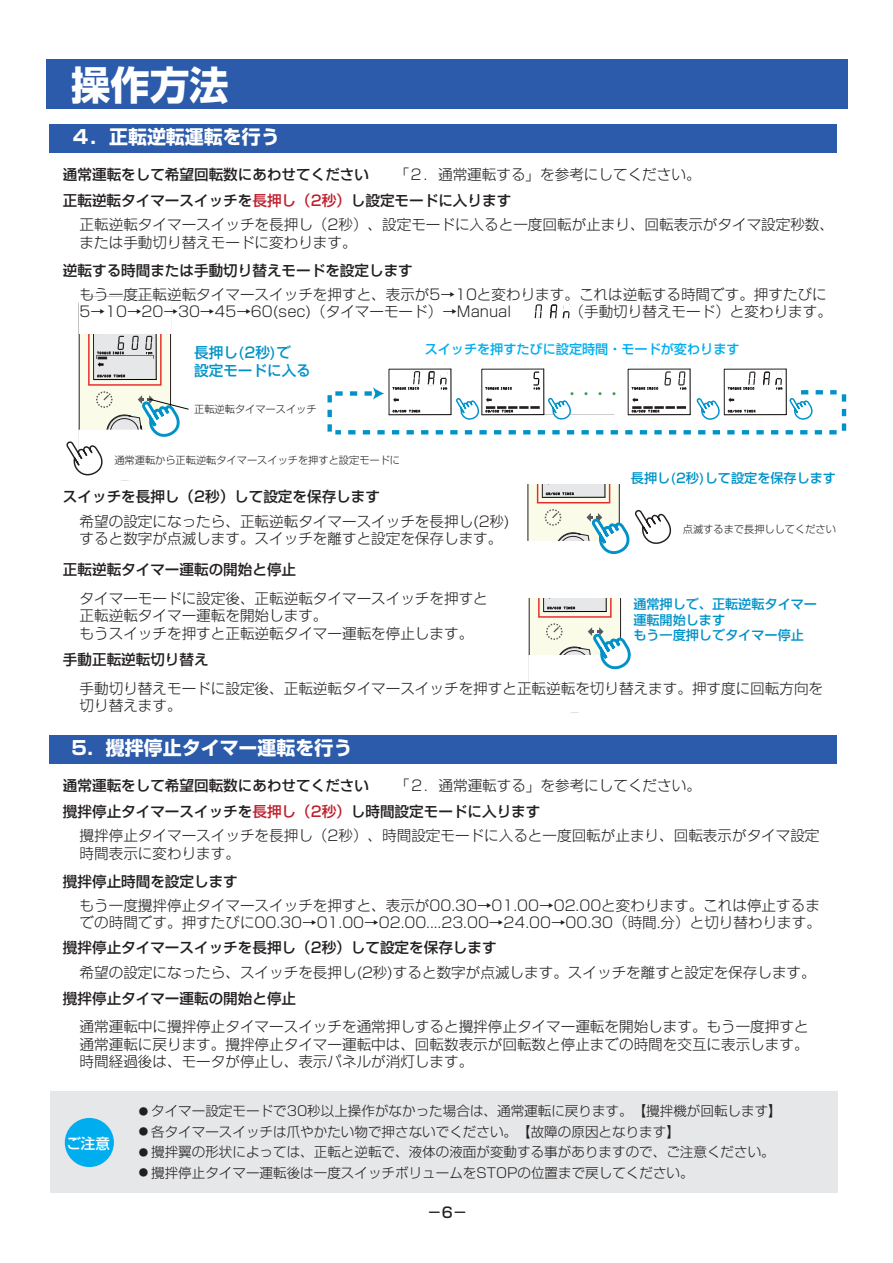
<style>
.page{position:relative;width:893px;height:1263px;background:#fff}
.page>*{position:absolute;margin:0;border:0;box-sizing:border-box;transform-origin:0 0}
.t1{font:39.3px "Shin Go Pro Bold 90 msp RKSJ H";color:#fff}
.t2{font:18.9px "Shin Go Pro Bold 90 msp RKSJ H";color:#fff}
.t3{font:14.55px/17.5px "G Shin Go Pro Light 90 msp RKSJ H";color:#231f20}
.t4{font:14.55px "G Shin Go Pro Medium 90 msp RKSJ H";color:#231f20}
.t5{font:14.55px/17.5px "G Shin Go Pro Medium 90 msp RKSJ H";color:#0092c8}
.t6{font:14.55px "Shin Go Pro Medium 90 msp RKSJ H";color:#231f20}
.t7{font:14.55px "G Shin Go Pro Medium 90 msp RKSJ H";color:#fff}
.t8{font:14.1px "G Shin Go Pro Medium 90 msp RKSJ H";color:#389c4b}
.t9{font:13.5px "Shin Go Pro Light 90 msp RKSJ H";color:#231f20}
.t10{font:13.05px/15.8px "G Shin Go Pro Medium 90 msp RKSJ H";color:#0092c8}
.t11{font:13.05px "G Shin Go Pro Medium 90 msp RKSJ H";color:#00aeef}
.t12{font:10.2px "Shin Go Pro Light 90 msp RKSJ H";color:#231f20}
.s1{color:#be1e2d}
.s2{font-family:"Shin Go Pro Medium 90 msp RKSJ H";font-size:9.45px}
</style>
<div class="page">
<div style="left:46px;top:59px;width:802px;height:50px;background:#2b5baa"></div>
<div style="left:49px;top:124px;width:787px;height:28px;background:#2b5baa"></div>
<div style="left:51px;top:1092px;width:787px;height:101px;background:#e6e7e8"></div>
<div style="left:65px;top:1118px;width:49px;height:49px;background:#00aeef;border-radius:50%"></div>
<svg style="left:66px;top:302px;width:123px;height:174px"></svg>
<svg style="left:842px;top:394px;width:4px;height:37px"></svg>
<svg style="left:535px;top:304px;width:7px;height:15px"></svg>
<svg style="left:550px;top:305px;width:7px;height:14px"></svg>
<svg style="left:563px;top:304px;width:7px;height:15px"></svg>
<div style="left:50px;top:735px;width:787px;height:28px;background:#2b5baa"></div>
<svg style="left:327px;top:368px;width:509px;height:327px"></svg>
<h1 class="t1" style="left:71px;top:70px;width:159px">操作方法</h1>
<p class="t2" style="left:71px;top:130px;width:210px">４．正転逆転運転を行う</p>
<p class="t4" style="left:63px;top:169px;width:308px">通常運転をして希望回転数にあわせてください</p>
<p class="t3" style="left:394px;top:167px;width:308px">「２．通常運転する」を参考にしてください。</p>
<p class="t4" style="left:63px;top:195px;width:450px">正転逆転タイマースイッチを<span class="s1">長押し（2秒）</span>し設定モードに入ります</p>
<p class="t3" style="left:80px;top:218px;width:756px">正転逆転タイマースイッチを長押し（2秒）、設定モードに入ると一度回転が止まり、回転表示がタイマ設定秒数、または手動切り替えモードに変わります。</p>
<p class="t4" style="left:63px;top:265px;width:351px">逆転する時間または手動切り替えモードを設定します</p>
<p class="t3" style="left:80px;top:287px;width:754px">もう一度正転逆転タイマースイッチを押すと、表示が5→10と変わります。これは逆転する時間です。押すたびに<br>5→10→20→30→45→60(sec)（タイマーモード）→Manual　　　　（手動切り替えモード）と変わります。</p>
<p class="t5" style="left:194px;top:346px;width:118px">長押し(2秒)で<br>設定モードに入る</p>
<p class="t12" style="left:194px;top:406px;width:124px">正転逆転タイマースイッチ</p>
<p class="t12" style="left:114px;top:456px;width:287px">通常運転から正転逆転タイマースイッチを押すと設定モードに</p>
<p class="t4" style="left:63px;top:491px;width:319px">スイッチを長押し（2秒）して設定を保存します</p>
<p class="t11" style="left:425px;top:344px;width:316px">スイッチを押すたびに設定時間・モードが変わります</p>
<p class="t8" style="left:565px;top:388px;width:58px">・・・・</p>
<p class="t10" style="left:631px;top:472px;width:207px">長押し(2秒)して設定を保存します</p>
<p class="t3" style="left:80px;top:515px;width:431px">希望の設定になったら、正転逆転タイマースイッチを長押し(2秒)すると数字が点滅します。スイッチを離すと設定を保存します。</p>
<p class="t4" style="left:63px;top:564px;width:235px">正転逆転タイマー運転の開始と停止</p>
<p class="t3" style="left:80px;top:591px;width:410px">タイマーモードに設定後、正転逆転タイマースイッチを押すと正転逆転タイマー運転を開始します。<br>もうスイッチを押すと正転逆転タイマー運転を停止します。</p>
<p class="t12" style="left:683px;top:525px;width:155px">点滅するまで長押ししてください</p>
<p class="t10" style="left:633px;top:598px;width:185px">通常押しで、正転逆転タイマー運転開始します<br>もう一度押しでタイマー停止</p>
<p class="t4" style="left:63px;top:654px;width:147px">手動正転逆転切り替え</p>
<p class="t3" style="left:80px;top:682px;width:745px">手動切り替えモードに設定後、正転逆転タイマースイッチを押すと正転逆転を切り替えます。押す度に回転方向を切り替えます。</p>
<p class="t2" style="left:72px;top:741px;width:282px">5．攪拌停止タイマー運転を行う</p>
<p class="t4" style="left:63px;top:780px;width:308px">通常運転をして希望回転数にあわせてください</p>
<p class="t3" style="left:395px;top:778px;width:308px">「２．通常運転する」を参考にしてください。</p>
<p class="t4" style="left:63px;top:806px;width:479px">攪拌停止タイマースイッチを<span class="s1">長押し（2秒）</span>し時間設定モードに入ります</p>
<p class="t3" style="left:80px;top:829px;width:741px">攪拌停止タイマースイッチを長押し（2秒）、時間設定モードに入ると一度回転が止まり、回転表示がタイマ設定時間表示に変わります。</p>
<p class="t4" style="left:63px;top:876px;width:176px">攪拌停止時間を設定します</p>
<p class="t3" style="left:80px;top:898px;width:743px">もう一度攪拌停止タイマースイッチを押すと、表示が00.30→01.00→02.00と変わります。これは停止するまでの時間です。押すたびに00.30→01.00→02.00....23.00→24.00→00.30（時間.分）と切り替わります。</p>
<p class="t4" style="left:63px;top:942px;width:435px">攪拌停止タイマースイッチを長押し（2秒）して設定を保存します</p>
<p class="t3" style="left:80px;top:966px;width:737px">希望の設定になったら、スイッチを長押し(2秒)すると数字が点滅します。スイッチを離すと設定を保存します。</p>
<p class="t4" style="left:63px;top:993px;width:235px">攪拌停止タイマー運転の開始と停止</p>
<p class="t3" style="left:80px;top:1020px;width:730px;text-align:justify">通常運転中に攪拌停止タイマースイッチを通常押しすると攪拌停止タイマー運転を開始します。もう一度押すと通常運転に戻ります。攪拌停止タイマー運転中は、回転数表示が回転数と停止までの時間を交互に表示します。時間経過後は、モータが停止し、表示パネルが消灯します。</p>
<p class="t7" style="left:66px;top:1139px;width:45px">ご注意</p>
<p class="t9" style="left:139px;top:1106px;width:645px"><span class="s2">●</span> タイマー設定モードで30秒以上操作がなかった場合は、通常運転に戻ります。【攪拌機が回転します】</p>
<p class="t9" style="left:139px;top:1127px;width:543px"><span class="s2">●</span> 各タイマースイッチは爪やかたい物で押さないでください。【故障の原因となります】</p>
<p class="t9" style="left:139px;top:1147px;width:637px"><span class="s2">●</span> 攪拌翼の形状によっては、正転と逆転で、液体の液面が変動する事がありますので、ご注意ください。</p>
<p class="t9" style="left:139px;top:1168px;width:556px"><span class="s2">●</span> 攪拌停止タイマー運転後は一度スイッチボリュームをSTOPの位置まで戻してください。</p>
<p class="t6" style="left:427px;top:1207px;width:42px">－6－</p>
</div>
